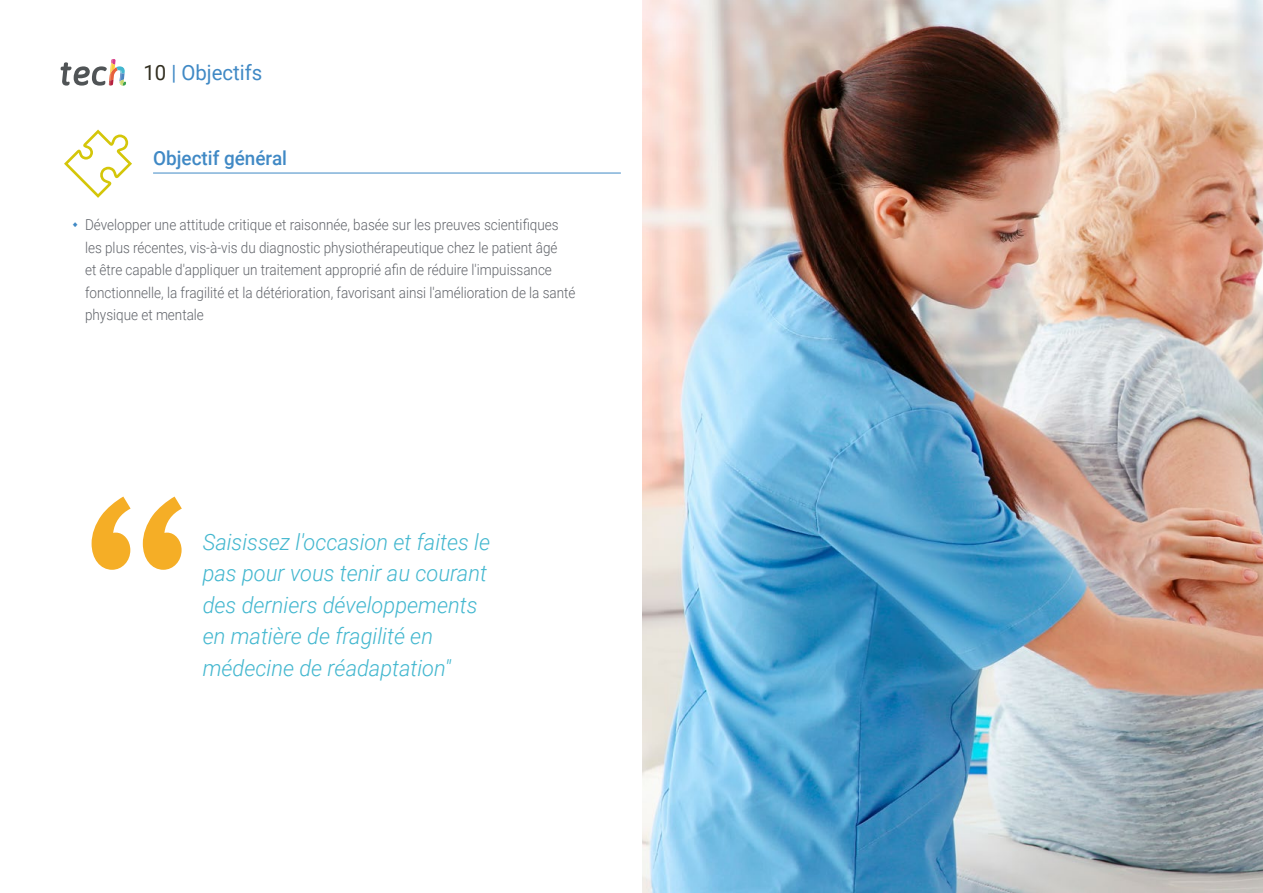
<style>
.page{position:relative;width:1263px;height:893px;background:#fff}
.page>*{position:absolute;margin:0;border:0;box-sizing:border-box;transform-origin:0 0}
.t1{font:italic 300 22.5px/31.5px "Roboto";color:#43b7cf}
.t2{font:21px "Roboto";color:#4089c5}
.t3{font:500 19.5px "Roboto";color:#4089c5}
.t4{font:300 15px/22.5px "Roboto";color:#61646a;scale:.9 1}
.s1{color:#312e20}
</style>
<div class="page">
<hr style="left:153px;top:173px;width:468px;height:1px;background:#4089c5">
<svg style="left:64px;top:130px;width:68px;height:68px"></svg>
<img style="left:642px;top:0;width:621px;height:893px">
<svg style="left:61px;top:59px;width:65px;height:27px"></svg>
<svg style="left:92px;top:497px;width:90px;height:73px"></svg>
<h2 class="t2" style="left:144px;top:57px;width:120px"><span class="s1">10</span> | Objectifs</h2>
<h3 class="t3" style="left:153px;top:144px;width:135px">Objectif général</h3>
<p class="t4" style="left:85px;top:213px;width:546px">Développer une attitude critique et raisonnée, basée sur les preuves scientifiques les plus récentes, vis-à-vis du diagnostic physiothérapeutique chez le patient âgé<br>et être capable d'appliquer un traitement approprié afin de réduire l'impuissance fonctionnelle, la fragilité et la détérioration, favorisant ainsi l'amélioration de la santé physique et mentale</p>
<h1 class="t1" style="left:203px;top:525px;width:289px">Saisissez l'occasion et faites le pas pour vous tenir au courant des derniers développements en matière de fragilité en médecine de réadaptation"</h1>
</div>
